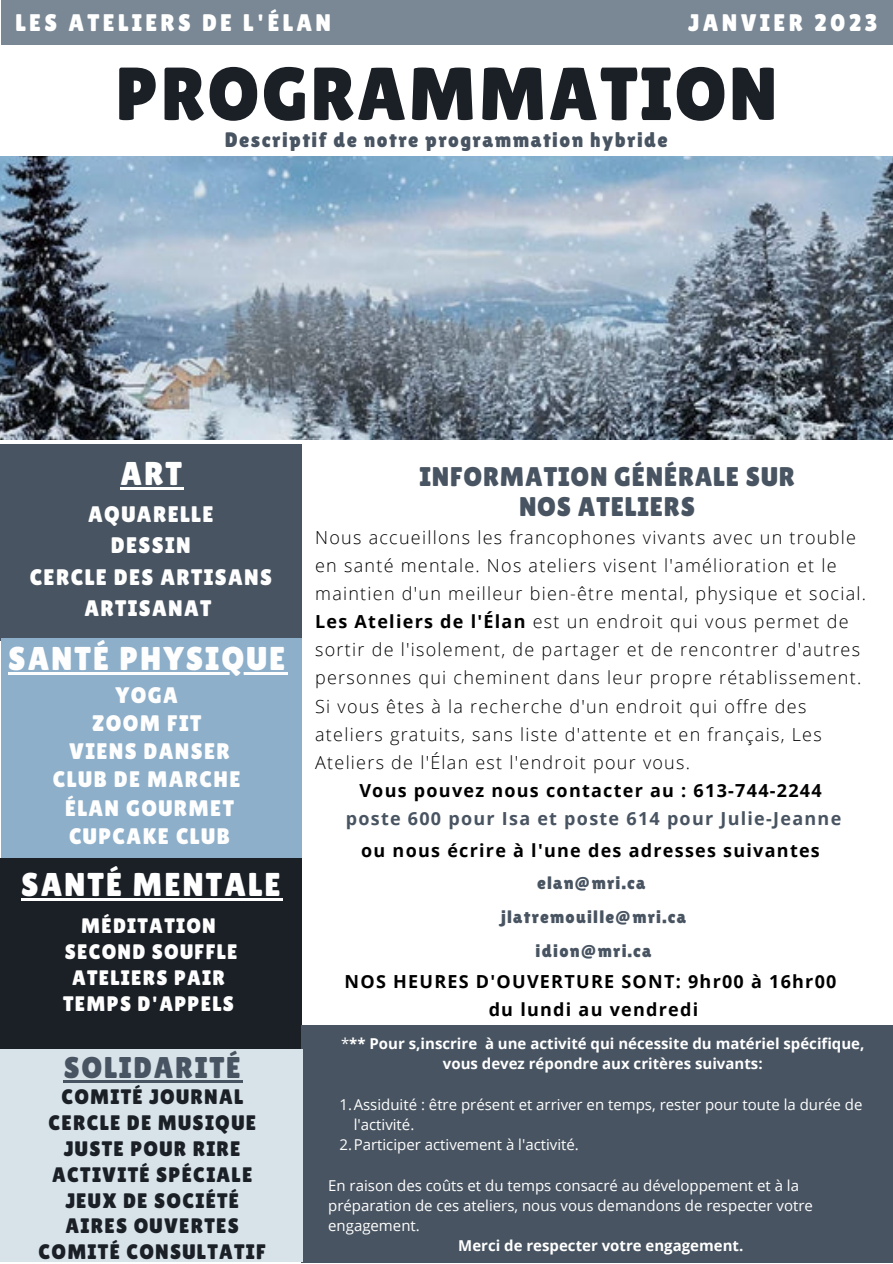
<style>
.page{position:relative;width:893px;height:1264px;background:#fff}
.page>*{position:absolute;margin:0;border:0;box-sizing:border-box;transform-origin:0 0}
.t1{font:75px "Lilita One";letter-spacing:.03em;color:#1b2027}
.t2{font:33px "Lilita One";letter-spacing:.06em;color:#fff}
.t3{font:33px "Lilita One";letter-spacing:.06em;color:#fefefe}
.t4{font:30px "Lilita One";letter-spacing:.06em;color:#485461}
.t5{font:27px/30.3px "Lilita One";letter-spacing:.03em;color:#485461;text-align:center}
.t6{font:24px "Lilita One";letter-spacing:.14em;color:#fff}
.t7{font:22.5px/28px "Lilita One";letter-spacing:.06em;color:#fefefe;text-align:center}
.t8{font:21px/25.8px "Lilita One";letter-spacing:.06em;color:#1b2027;text-align:center}
.t9{font:21px/25.8px "Lilita One";letter-spacing:.06em;color:#fefefe;text-align:center}
.t10{font:21px "Lilita One";letter-spacing:.07em;color:#485461}
.t11{font:300 18px/28px "Open Sans";letter-spacing:.07em;color:#000}
.t12{font:700 18px/28px "Open Sans";letter-spacing:.07em;color:#000;text-align:center}
.t13{font:18px/33.8px "Lilita One";letter-spacing:.07em;color:#485461;text-align:center}
.t14{font:700 18px "Open Sans";letter-spacing:.07em;color:#485461}
.t15{font:15px/20.2px "Open Sans";color:#fff}
.t16{font:700 15px/20.2px "Open Sans";color:#fff;text-align:center}
.s1{font-weight:700}
.s2{font-weight:400}
</style>
<div class="page">
<img style="left:0;top:156px;width:892px;height:284px">
<div style="left:1px;top:0;width:891px;height:45px;background:#7a8794"></div>
<div style="left:0;top:444px;width:302px;height:196px;background:#485461"></div>
<div style="left:1px;top:638px;width:301px;height:233px;background:#8dafca"></div>
<div style="left:0;top:857px;width:301px;height:216px;background:#1b2027"></div>
<div style="left:302px;top:1025px;width:590px;height:237px;background:#485461"></div>
<div style="left:0;top:1049px;width:302px;height:212px;background:#d7e2e9"></div>
<hr style="left:120px;top:487px;width:64px;height:3px;background:#fff">
<hr style="left:8px;top:672px;width:279px;height:3px;background:#fefefe">
<hr style="left:21px;top:898px;width:261px;height:2px;background:#fff">
<hr style="left:64px;top:1080px;width:179px;height:2px;background:#485461">
<h3 class="t6" style="left:15px;top:9px;width:317px">LES ATELIERS DE L'ÉLAN</h3>
<h3 class="t6" style="left:688px;top:9px;width:190px">JANVIER 2023</h3>
<h1 class="t1" style="left:116px;top:51px;width:663px">PROGRAMMATION</h1>
<p class="t10" style="left:225px;top:128px;width:444px">Descriptif de notre programmation hybride</p>
<h2 class="t2" style="left:120px;top:455px;width:63px">ART</h2>
<p class="t7" style="left:30px;top:498px;width:244px;line-height:31.5px">AQUARELLE<br>DESSIN<br>CERCLE DES ARTISANS<br>ARTISANAT</p>
<h2 class="t3" style="left:8px;top:640px;width:279px">SANTÉ PHYSIQUE</h2>
<p class="t7" style="left:53px;top:681px;width:189px">YOGA<br>ZOOM FIT<br>VIENS DANSER<br>CLUB DE MARCHE<br>ÉLAN GOURMET<br>CUPCAKE CLUB</p>
<h2 class="t2" style="left:21px;top:865px;width:261px">SANTÉ MENTALE</h2>
<p class="t9" style="left:63px;top:913px;width:176px">MÉDITATION<br>SECOND SOUFFLE<br>ATELIERS PAIR<br>TEMPS D'APPELS</p>
<h3 class="t4" style="left:64px;top:1050px;width:179px">SOLIDARITÉ</h3>
<p class="t8" style="left:38px;top:1083px;width:229px">COMITÉ JOURNAL<br>CERCLE DE MUSIQUE<br>JUSTE POUR RIRE<br>ACTIVITÉ SPÉCIALE<br>JEUX DE SOCIÉTÉ<br>AIRES OUVERTES<br>COMITÉ CONSULTATIF</p>
<h3 class="t5" style="left:419px;top:461px;width:377px">INFORMATION GÉNÉRALE SUR<br>NOS ATELIERS</h3>
<p class="t11" style="left:315px;top:523px;width:552px">Nous accueillons les francophones vivants avec un trouble en santé mentale. Nos ateliers visent l'amélioration et le maintien d'un meilleur bien-être mental, physique et social.<br><span class="s1">Les Ateliers de l'Élan</span> est un endroit qui vous permet de sortir de l'isolement, de partager et de rencontrer d'autres personnes qui cheminent dans leur propre rétablissement.<br>Si vous êtes à la recherche d'un endroit qui offre des ateliers gratuits, sans liste d'attente et en français, Les Ateliers de l'Élan est l'endroit pour vous.</p>
<p class="t12" style="left:359px;top:776px;width:464px">Vous pouvez nous contacter au : 613-744-2244</p>
<p class="t14" style="left:346px;top:805px;width:497px">poste 600 pour Isa et poste 614 pour Julie-Jeanne</p>
<p class="t12" style="left:361px;top:835px;width:460px">ou nous écrire à l'une des adresses suivantes</p>
<p class="t13" style="left:501px;top:866px;width:186px">elan@mri.ca jlatremouille@mri.ca idion@mri.ca</p>
<p class="t12" style="left:344px;top:967px;width:493px">NOS HEURES D'OUVERTURE SONT: 9hr00 à 16hr00 du lundi au vendredi</p>
<p class="t16" style="left:341px;top:1033px;width:525px"><span class="s2">*</span>** Pour s,inscrire à une activité qui nécessite du matériel spécifique, vous devez répondre aux critères suivants:</p>
<p class="t15" style="left:339px;top:1093px;width:524px">1.Assiduité : être présent et arriver en temps, rester pour toute la durée de</p>
<p class="t15" style="left:353px;top:1114px;width:62px">l'activité.</p>
<p class="t15" style="left:339px;top:1134px;width:241px">2.Participer activement à l'activité.</p>
<p class="t15" style="left:328px;top:1174px;width:486px">En raison des coûts et du temps consacré au développement et à la préparation de ces ateliers, nous vous demandons de respecter votre engagement.</p>
<p class="t16" style="left:458px;top:1235px;width:286px">Merci de respecter votre engagement.</p>
</div>
